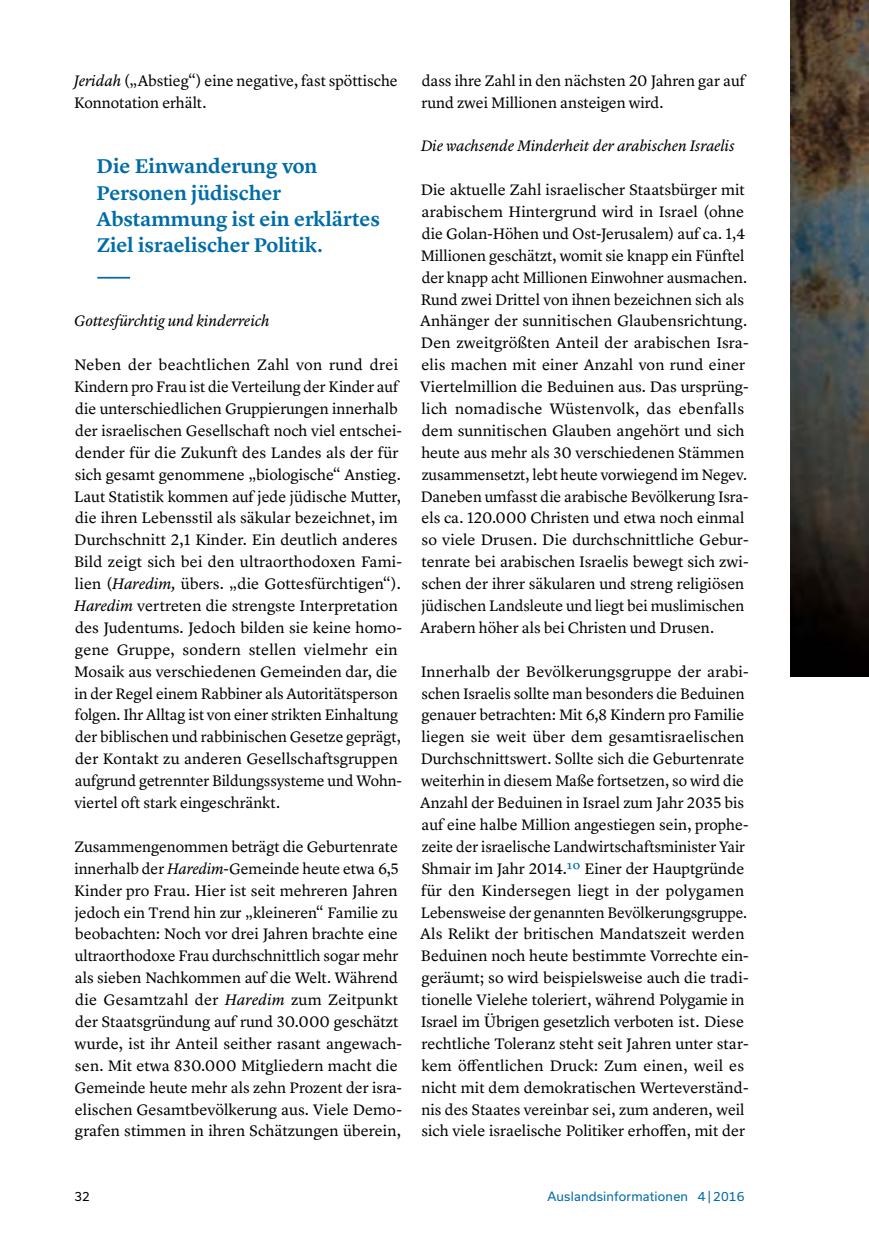
<style>
.page{position:relative;width:869px;height:1246px;background:#fff}
.page>*{position:absolute;margin:0;border:0;box-sizing:border-box;transform-origin:0 0}
.t1{font:600 20.65px/26.2px "Lyon Text";letter-spacing:-.005em;color:#006ca6}
.Paragraph{font:15.75px/21.9px "Lyon Text";color:#000}
.Paragraph-2{font:italic 15.75px "Lyon Text";letter-spacing:-.005em;color:#000}
.t2{font:12.25px "Usual";letter-spacing:.015em;color:#006ca6}
.t3{font:12.25px "Usual";color:#000}
.s1{font-style:italic}
.s2{color:#006ca6}
</style>
<div class="page">
<hr style="left:97px;top:277px;width:33px;height:1px;background:#006ca6">
<img style="left:790px;top:0;width:78px;height:676px">
<p class="Paragraph" style="left:74px;top:68px;width:325px"><span class="s1">Jeridah</span> („Abstieg“) eine negative, fast spöttische<br>Konnotation erhält.</p>
<p class="t1" style="left:96px;top:151px;width:285px">Die Einwanderung von<br>Personen jüdischer<br>Abstammung ist ein erklärtes<br>Ziel israelischer Politik.</p>
<p class="Paragraph-2" style="left:74px;top:309px;width:197px">Gottesfürchtig und kinderreich</p>
<p class="Paragraph" style="left:74px;top:353px;width:329px">Neben der beachtlichen Zahl von rund drei Kindern pro Frau ist die Verteilung der Kinder auf die unterschiedlichen Gruppierungen innerhalb der israelischen Gesellschaft noch viel entschei&shy;dender für die Zukunft des Landes als der für sich gesamt genommene „biologische“ Anstieg.<br>Laut Statistik kommen auf jede jüdische Mutter, die ihren Lebensstil als säkular bezeichnet, im Durchschnitt 2,1 Kinder. Ein deutlich anderes Bild zeigt sich bei den ultraorthodoxen Fami&shy;lien (<span class="s1">Haredim,</span> übers. „die Gottesfürchtigen“).<br><span class="s1">Haredim</span> vertreten die strengste Interpretation des Judentums. Jedoch bilden sie keine homo&shy;gene Gruppe, sondern stellen vielmehr ein Mosaik aus verschiedenen Gemeinden dar, die in der Regel einem Rabbiner als Autoritätsperson folgen. Ihr Alltag ist von einer strikten Einhaltung der biblischen und rabbinischen Gesetze geprägt, der Kontakt zu anderen Gesellschaftsgruppen aufgrund getrennter Bildungssysteme und Wohn&shy;viertel oft stark eingeschränkt.</p>
<p class="Paragraph" style="left:74px;top:834px;width:329px">Zusammengenommen beträgt die Geburtenrate innerhalb der <span class="s1">Haredim</span>-Gemeinde heute etwa 6,5<br>Kinder pro Frau. Hier ist seit mehreren Jahren jedoch ein Trend hin zur „kleineren“ Familie zu beobachten: Noch vor drei Jahren brachte eine ultraorthodoxe Frau durchschnittlich sogar mehr als sieben Nachkommen auf die Welt. Während die Gesamtzahl der <span class="s1">Haredim</span> zum Zeitpunkt der Staatsgründung auf rund 30.000 geschätzt wurde, ist ihr Anteil seither rasant angewach&shy;sen. Mit etwa 830.000 Mitgliedern macht die Gemeinde heute mehr als zehn Prozent der isra&shy;elischen Gesamtbevölkerung aus. Viele Demo&shy;grafen stimmen in ihren Schätzungen überein,</p>
<p class="Paragraph" style="left:421px;top:68px;width:325px">dass ihre Zahl in den nächsten 20 Jahren gar auf rund zwei Millionen ansteigen wird.</p>
<p class="Paragraph-2" style="left:420px;top:134px;width:315px">Die wachsende Minderheit der arabischen Israelis</p>
<p class="Paragraph" style="left:420px;top:178px;width:330px">Die aktuelle Zahl israelischer Staatsbürger mit arabischem Hintergrund wird in Israel (ohne die Golan-Höhen und Ost-Jerusalem) auf ca. 1,4<br>Millionen geschätzt, womit sie knapp ein Fünftel der knapp acht Millionen Einwohner ausmachen.<br>Rund zwei Drittel von ihnen bezeichnen sich als Anhänger der sunnitischen Glaubensrichtung.<br>Den zweitgrößten Anteil der arabischen Isra&shy;elis machen mit einer Anzahl von rund einer Viertelmillion die Beduinen aus. Das ursprüng&shy;lich nomadische Wüstenvolk, das ebenfalls dem sunnitischen Glauben angehört und sich heute aus mehr als 30 verschiedenen Stämmen zusammensetzt, lebt heute vorwiegend im Negev.<br>Daneben umfasst die arabische Bevölkerung Isra&shy;els ca. 120.000 Christen und etwa noch einmal so viele Drusen. Die durchschnittliche Gebur&shy;tenrate bei arabischen Israelis bewegt sich zwi&shy;schen der ihrer säkularen und streng religiösen jüdischen Landsleute und liegt bei muslimischen Arabern höher als bei Christen und Drusen.</p>
<p class="Paragraph" style="left:420px;top:659px;width:330px">Innerhalb der Bevölkerungsgruppe der arabi&shy;schen Israelis sollte man besonders die Beduinen genauer betrachten: Mit 6,8 Kindern pro Familie liegen sie weit über dem gesamtisraelischen Durchschnittswert. Sollte sich die Geburtenrate weiterhin in diesem Maße fortsetzen, so wird die Anzahl der Beduinen in Israel zum Jahr 2035 bis auf eine halbe Million angestiegen sein, prophe&shy;zeite der israelische Landwirtschaftsminister Yair Shmair im Jahr 2014.<span class="s2">10</span> Einer der Hauptgründe für den Kindersegen liegt in der polygamen Lebensweise der genannten Bevölkerungsgruppe.<br>Als Relikt der britischen Mandatszeit werden Beduinen noch heute bestimmte Vorrechte ein&shy;geräumt; so wird beispielsweise auch die tradi&shy;tionelle Vielehe toleriert, während Polygamie in Israel im Übrigen gesetzlich verboten ist. Diese rechtliche Toleranz steht seit Jahren unter star&shy;kem öffentlichen Druck: Zum einen, weil es nicht mit dem demokratischen Werteverständ&shy;nis des Staates vereinbar sei, zum anderen, weil sich viele israelische Politiker erhoffen, mit der</p>
<p class="t3" style="left:74px;top:1188px;width:17px">32</p>
<p class="t2" style="left:547px;top:1188px;width:198px">Auslandsinformationen 4|2016</p>
</div>
